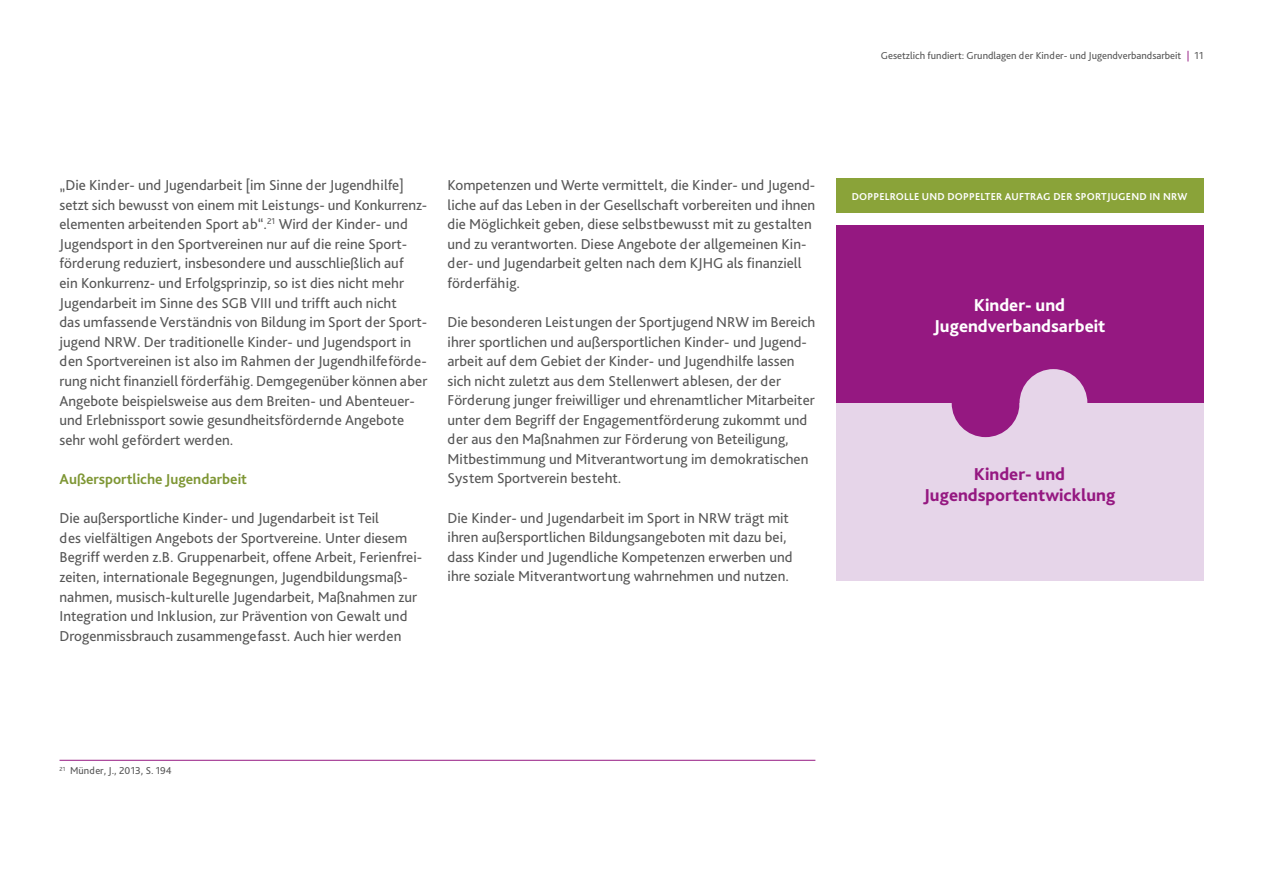
<style>
.page{position:relative;width:1263px;height:893px;background:#fff}
.page>*{position:absolute;margin:0;border:0;box-sizing:border-box;transform-origin:0 0}
.t1{font:800 18px "Bliss Pro";color:#951881}
.t2{font:800 18px "Bliss Pro";color:#fff}
.t3{font:15px/19.6px "Bliss Pro";color:#565656}
.t4{font:700 15px "Bliss Pro";color:#7e9634}
.t5{font:10.5px "Bliss Pro";color:#565656}
.t6{font:700 10.5px "Bliss Pro";letter-spacing:.02em;color:#fff}
.s1{color:#951881}
</style>
<div class="page">
<div style="left:836px;top:225px;width:367px;height:178px;background:#951881"></div>
<div style="left:836px;top:403px;width:367px;height:178px;background:#e6d5e9"></div>
<hr style="left:60px;top:760px;width:755px;height:1px;background:#951881">
<div style="left:836px;top:179px;width:367px;height:34px;background:#8aa339"></div>
<div style="left:952px;top:369px;width:67px;height:68px;background:#951881;border-radius:50%"></div>
<div style="left:1019px;top:369px;width:68px;height:68px;background:#e6d5e9;border-radius:50%"></div>
<p class="t5" style="left:881px;top:49px;width:324px">Gesetzlich fundiert: Grundlagen der Kinder- und Jugendverbandsarbeit <span class="s1">|</span> 11</p>
<p class="t3" style="left:60px;top:175px;width:369px">„Die Kinder- und Jugendarbeit [im Sinne der Jugendhilfe] setzt sich bewusst von einem mit Leistungs- und Konkurrenz-</p>
<p class="t3" style="left:60px;top:214px;width:350px">elementen arbeitenden Sport ab“.<sup>21</sup> Wird der Kinder- und Jugendsport in den Sportvereinen nur auf die reine Sport&shy;förderung reduziert, insbesondere und ausschließlich auf ein Konkurrenz- und Erfolgsprinzip, so ist dies nicht mehr Jugendarbeit im Sinne des SGB VIII und trifft auch nicht</p>
<p class="t3" style="left:60px;top:312px;width:369px">das umfassende Verständnis von Bildung im Sport der Sport&shy;jugend NRW. Der traditionelle Kinder- und Jugendsport in den Sportvereinen ist also im Rahmen der Jugendhilfeförde&shy;rung nicht finanziell förderfähig. Demgegenüber können aber Angebote beispielsweise aus dem Breiten- und Abenteuer&shy;und Erlebnissport sowie gesundheitsfördernde Angebote sehr wohl gefördert werden.</p>
<p class="t4" style="left:60px;top:470px;width:189px">Außersportliche Jugendarbeit</p>
<p class="t3" style="left:60px;top:508px;width:321px">Die außersportliche Kinder- und Jugendarbeit ist Teil</p>
<p class="t3" style="left:60px;top:528px;width:364px">des vielfältigen Angebots der Sportvereine. Unter diesem Begriff werden z.B. Gruppenarbeit, offene Arbeit, Ferienfrei&shy;zeiten, internationale Begegnungen, Jugendbildungsmaß&shy;nahmen, musisch-kulturelle Jugendarbeit, Maßnahmen zur Integration und Inklusion, zur Prävention von Gewalt und Drogenmissbrauch zusammengefasst. Auch hier werden</p>
<p class="t3" style="left:448px;top:175px;width:369px;text-align:justify">Kompetenzen und Werte vermittelt, die Kinder- und Jugend&shy;liche auf das Leben in der Gesellschaft vorbereiten und ihnen die Möglichkeit geben, diese selbstbewusst mit zu gestalten</p>
<p class="t3" style="left:448px;top:234px;width:360px">und zu verantworten. Diese Angebote der allgemeinen Kin&shy;der- und Jugendarbeit gelten nach dem KJHG als finanziell förderfähig.</p>
<p class="t3" style="left:448px;top:312px;width:369px">Die besonderen Leistungen der Sportjugend NRW im Bereich ihrer sportlichen und außersportlichen Kinder- und Jugend&shy;arbeit auf dem Gebiet der Kinder- und Jugendhilfe lassen sich nicht zuletzt aus dem Stellenwert ablesen, der der Förderung junger freiwilliger und ehrenamtlicher Mitarbeiter unter dem Begriff der Engagementförderung zukommt und der aus den Maßnahmen zur Förderung von Beteiligung, Mitbestimmung und Mitverantwortung im demokratischen System Sportverein besteht.</p>
<p class="t3" style="left:448px;top:507px;width:343px">Die Kinder- und Jugendarbeit im Sport in NRW trägt mit</p>
<p class="t3" style="left:448px;top:527px;width:346px">ihren außersportlichen Bildungsangeboten mit dazu bei, dass Kinder und Jugendliche Kompetenzen erwerben und ihre soziale Mitverantwortung wahrnehmen und nutzen.</p>
<p class="t6" style="left:852px;top:190px;width:337px">DOPPELROLLE UND DOPPELTER AUFTRAG DER SPORTJUGEND IN NRW</p>
<p class="t2" style="left:974px;top:294px;width:93px">Kinder- und</p>
<p class="t2" style="left:934px;top:315px;width:173px">Jugendverbandsarbeit</p>
<p class="t1" style="left:974px;top:463px;width:93px">Kinder- und</p>
<p class="t1" style="left:924px;top:484px;width:193px">Jugendsportentwicklung</p>
<p class="t5" style="left:60px;top:764px;width:114px"><sup>21</sup> Münder, J., 2013, S. 194</p>
</div>
